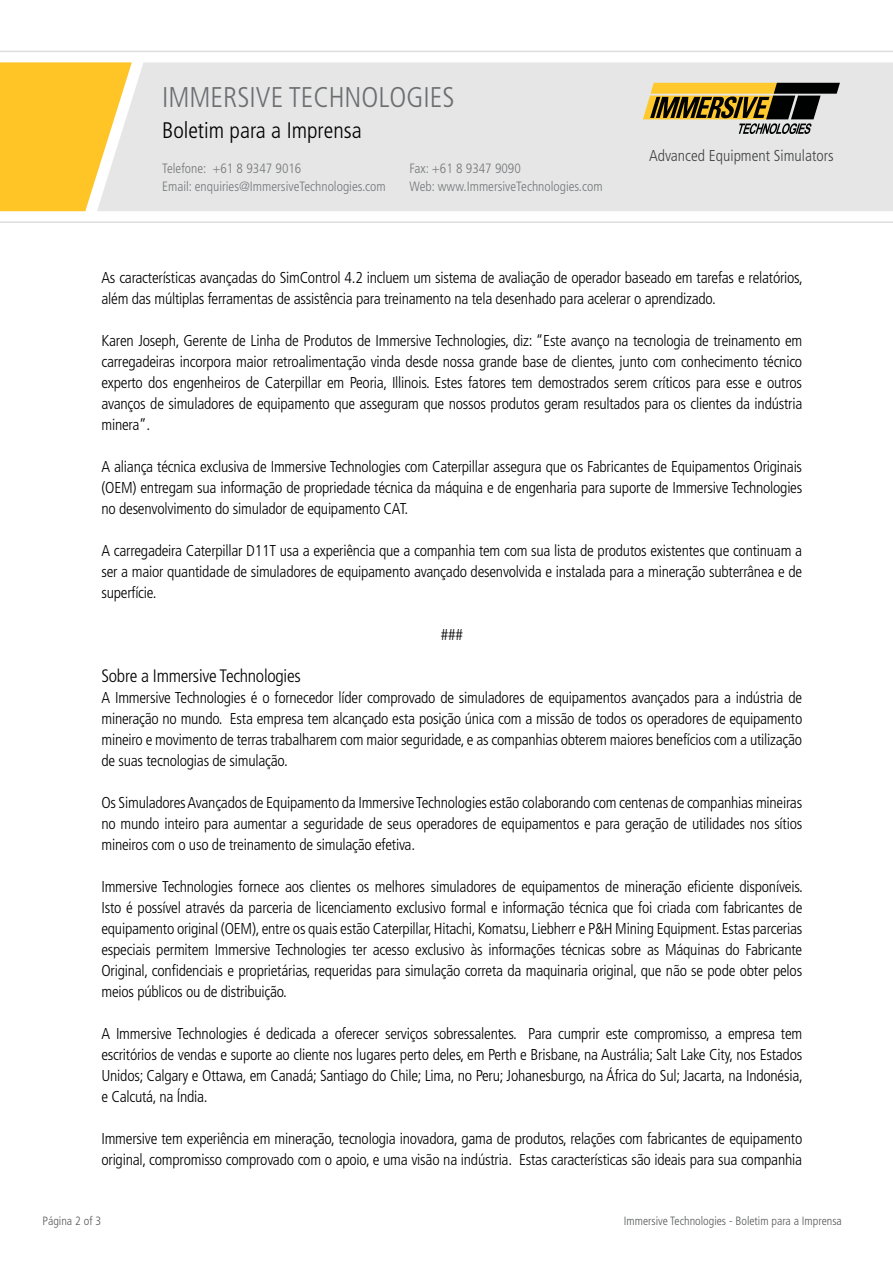
<style>
.page{position:relative;width:893px;height:1263px;background:#fff}
.page>*{position:absolute;margin:0;border:0;box-sizing:border-box;transform-origin:0 0}
.t1{font:300 condensed 28.5px "Frutiger";color:#6d6e71}
.t2{font:300 condensed 22.5px "Frutiger";color:#000}
.t3{font:300 condensed 22.5px "Frutiger LT Std";color:#000}
.t4{font:300 condensed 18px "Frutiger LT Std";letter-spacing:-.015em;color:#000}
.t5{font:300 condensed 15.75px/21px "Frutiger LT Std";letter-spacing:-.015em;color:#000;text-align:justify}
.t6{font:300 condensed 15.75px "Frutiger LT Std";color:#434345}
.t7{font:300 condensed 13.5px "Frutiger";color:#77787b}
.t8{font:300 condensed 13.5px "Frutiger LT Std";color:#77787b}
.t9{font:300 condensed 12px "Frutiger";color:#58595b}
</style>
<div class="page">
<div style="left:0;top:62px;width:97px;height:149px;background:#ffc425"></div>
<div style="left:97px;top:62px;width:796px;height:149px;background:#e5e6e5"></div>
<hr style="left:0;top:51px;width:893px;height:1px;background:#dcddde">
<hr style="left:0;top:221px;width:893px;height:2px;background:#dcddde">
<svg style="left:643px;top:83px;width:197px;height:51px;background:#998b60"></svg>
<h1 class="t1" style="left:162px;top:81px;width:294px">IMMERSIVE TECHNOLOGIES</h1>
<h2 class="t2" style="left:162px;top:118px;width:201px">Boletim para a Imprensa</h2>
<p class="t7" style="left:162px;top:161px;width:141px">Telefone: +61 8 9347 9016</p>
<p class="t7" style="left:410px;top:161px;width:113px">Fax: +61 8 9347 9090</p>
<p class="t7" style="left:162px;top:179px;width:225px">Email: enquiries@ImmersiveTechnologies.com</p>
<p class="t7" style="left:410px;top:179px;width:194px">Web: www.ImmersiveTechnologies.com</p>
<h2 class="t3" style="left:162px;top:118px;width:121px">Media Rele se</h2>
<p class="t8" style="left:162px;top:161px;width:131px">Phone: +61 8 9347 9016</p>
<p class="t6" style="left:649px;top:147px;width:186px">Advanced Equipment Simulators</p>
<p class="t5" style="left:101px;top:267px;width:703px">As características avançadas do SimControl 4.2 incluem um sistema de avaliação de operador baseado em tarefas e relatórios, além das múltiplas ferramentas de assistência para treinamento na tela desenhado para acelerar o aprendizado.</p>
<p class="t5" style="left:101px;top:330px;width:702px">Karen Joseph, Gerente de Linha de Produtos de Immersive Technologies, diz: “Este avanço na tecnologia de treinamento em carregadeiras incorpora maior retroalimentação vinda desde nossa grande base de clientes, junto com conhecimento técnico experto dos engenheiros de Caterpillar em Peoria, Illinois. Estes fatores tem demostrados serem críticos para esse e outros avanços de simuladores de equipamento que asseguram que nossos produtos geram resultados para os clientes da indústria minera”.</p>
<p class="t5" style="left:101px;top:456px;width:702px">A aliança técnica exclusiva de Immersive Technologies com Caterpillar assegura que os Fabricantes de Equipamentos Originais (OEM) entregam sua informação de propriedade técnica da máquina e de engenharia para suporte de Immersive Technologies no desenvolvimento do simulador de equipamento CAT.</p>
<p class="t5" style="left:101px;top:540px;width:702px">A carregadeira Caterpillar D11T usa a experiência que a companhia tem com sua lista de produtos existentes que continuam a ser a maior quantidade de simuladores de equipamento avançado desenvolvida e instalada para a mineração subterrânea e de superfície.</p>
<p class="t5" style="left:441px;top:624px;width:24px">###</p>
<p class="t4" style="left:101px;top:665px;width:201px">Sobre a Immersive Technologies</p>
<p class="t5" style="left:101px;top:687px;width:702px">A Immersive Technologies é o fornecedor líder comprovado de simuladores de equipamentos avançados para a indústria de mineração no mundo. Esta empresa tem alcançado esta posição única com a missão de todos os operadores de equipamento mineiro e movimento de terras trabalharem com maior seguridade, e as companhias obterem maiores benefícios com a utilização de suas tecnologias de simulação.</p>
<p class="t5" style="left:101px;top:792px;width:702px">Os Simuladores Avançados de Equipamento da Immersive Technologies estão colaborando com centenas de companhias mineiras no mundo inteiro para aumentar a seguridade de seus operadores de equipamentos e para geração de utilidades nos sítios mineiros com o uso de treinamento de simulação efetiva.</p>
<p class="t5" style="left:101px;top:876px;width:703px">Immersive Technologies fornece aos clientes os melhores simuladores de equipamentos de mineração eficiente disponíveis.<br>Isto é possível através da parceria de licenciamento exclusivo formal e informação técnica que foi criada com fabricantes de equipamento original (OEM), entre os quais estão Caterpillar, Hitachi, Komatsu, Liebherr e P&amp;H Mining Equipment. Estas parcerias especiais permitem Immersive Technologies ter acesso exclusivo às informações técnicas sobre as Máquinas do Fabricante Original, confidenciais e proprietárias, requeridas para simulação correta da maquinaria original, que não se pode obter pelos meios públicos ou de distribuição.</p>
<p class="t5" style="left:101px;top:1023px;width:703px">A Immersive Technologies é dedicada a oferecer serviços sobressalentes. Para cumprir este compromisso, a empresa tem escritórios de vendas e suporte ao cliente nos lugares perto deles, em Perth e Brisbane, na Austrália; Salt Lake City, nos Estados Unidos; Calgary e Ottawa, em Canadá; Santiago do Chile; Lima, no Peru; Johanesburgo, na África do Sul; Jacarta, na Indonésia, e Calcutá, na Índia.</p>
<p class="t5" style="left:101px;top:1128px;width:702px">Immersive tem experiência em mineração, tecnologia inovadora, gama de produtos, relações com fabricantes de equipamento original, compromisso comprovado com o apoio, e uma visão na indústria. Estas características são ideais para sua companhia</p>
<p class="t9" style="left:43px;top:1214px;width:60px">Página 2 of 3</p>
<p class="t9" style="left:624px;top:1214px;width:220px">Immersive Technologies - Boletim para a Imprensa</p>
</div>
